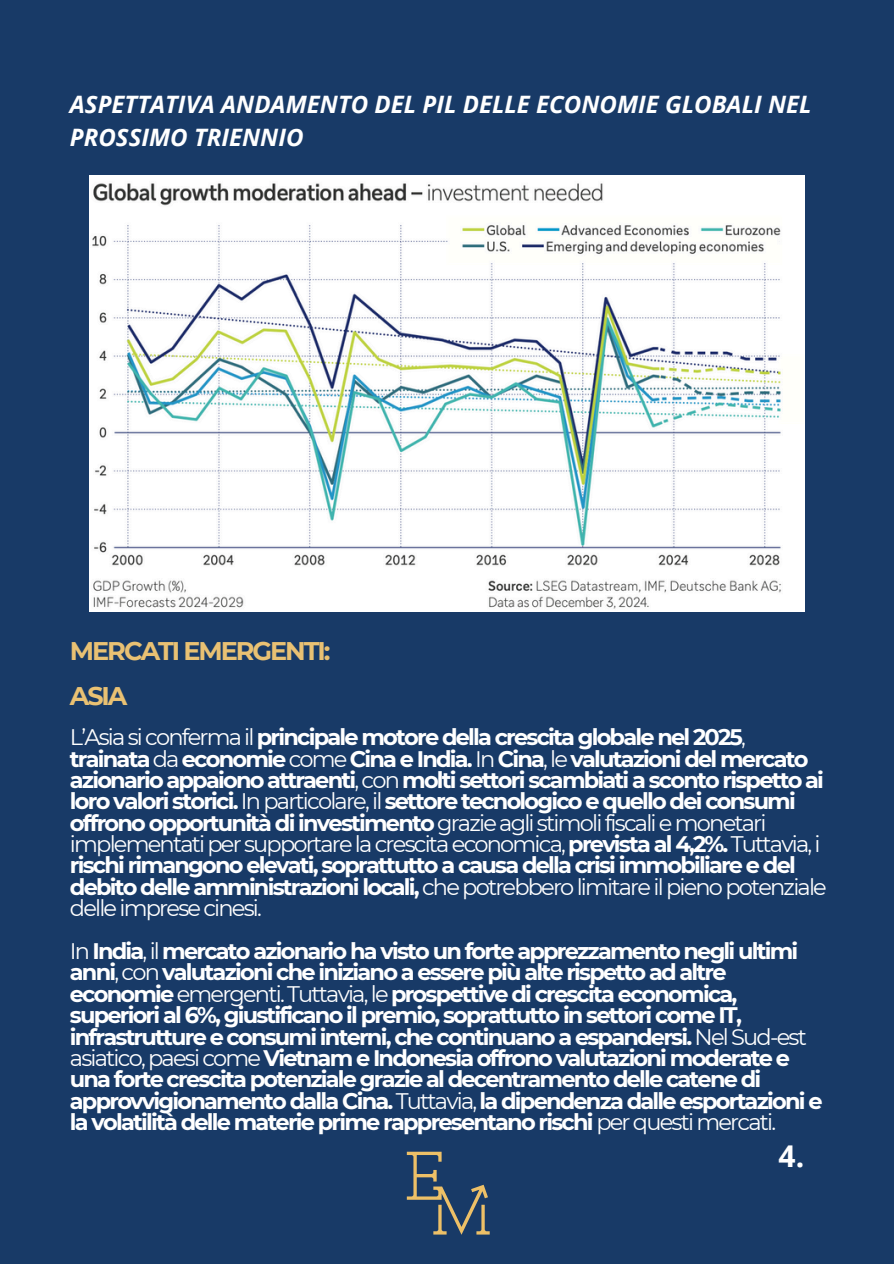
<style>
.page{position:relative;width:894px;height:1264px;background:#fff}
.page>*{position:absolute;margin:0;border:0;box-sizing:border-box;transform-origin:0 0}
.t1{font:700 30px "Open Sans";color:#fff}
.t2{font:700 25.5px "Montserrat";letter-spacing:-.08em;color:#e9c173}
.t3{font:italic 700 24px/32.7px "Open Sans";color:#fff}
.t4{font:700 22.5px/21.3px "Montserrat";letter-spacing:-.08em;color:#fff}
.s1{font-weight:400}
</style>
<div class="page">
<div style="left:0;top:0;width:893px;height:1263px;background:#183a67"></div>
<svg style="left:406px;top:1151px;width:83px;height:83px"></svg>
<img style="left:89px;top:175px;width:715px;height:437px">
<p class="t3" style="left:70px;top:87px;width:743px">ASPETTATIVA ANDAMENTO DEL PIL DELLE ECONOMIE GLOBALI NEL<br>PROSSIMO TRIENNIO</p>
<h2 class="t2" style="left:70px;top:635px;width:262px">MERCATI EMERGENTI:</h2>
<p class="t2" style="left:70px;top:680px;width:59px">ASIA</p>
<h2 class="t4" style="left:70px;top:726px;width:758px"><span class="s1">L’Asia si conferma il</span> principale motore della crescita globale nel 2025<span class="s1">, </span>trainata <span class="s1">da</span> economie <span class="s1">come</span> Cina e India. <span class="s1">In</span> Cina<span class="s1">, le</span> valutazioni del mercato azionario appaiono attraenti<span class="s1">, con</span> molti settori scambiati a sconto rispetto ai loro valori storici. <span class="s1">In particolare, il</span> settore tecnologico e quello dei consumi offrono opportunità di investimento <span class="s1">grazie agli stimoli fiscali e monetari implementati per supportare la crescita economica,</span> prevista al 4,2%. <span class="s1">Tuttavia, i </span>rischi rimangono elevati, soprattutto a causa della crisi immobiliare e del debito delle amministrazioni locali, <span class="s1">che potrebbero limitare il pieno potenziale delle imprese cinesi.</span></h2>
<h2 class="t4" style="left:70px;top:940px;width:754px"><span class="s1">In</span> India<span class="s1">, il</span> mercato azionario ha visto un forte apprezzamento negli ultimi anni<span class="s1">, con</span> valutazioni che iniziano a essere più alte rispetto ad altre economie <span class="s1">emergenti. Tuttavia, le</span> prospettive di crescita economica, superiori al 6%, giustificano il premio, soprattutto in settori come IT, infrastrutture e consumi interni, che continuano a espandersi. <span class="s1">Nel Sud-est asiatico, paesi come</span> Vietnam e Indonesia offrono valutazioni moderate e una forte crescita potenziale grazie al decentramento delle catene di approvvigionamento dalla Cina. <span class="s1">Tuttavia,</span> la dipendenza dalle esportazioni e la volatilità delle materie prime rappresentano rischi <span class="s1">per questi mercati.</span></h2>
<p class="t1" style="left:778px;top:1134px;width:27px">4.</p>
</div>
